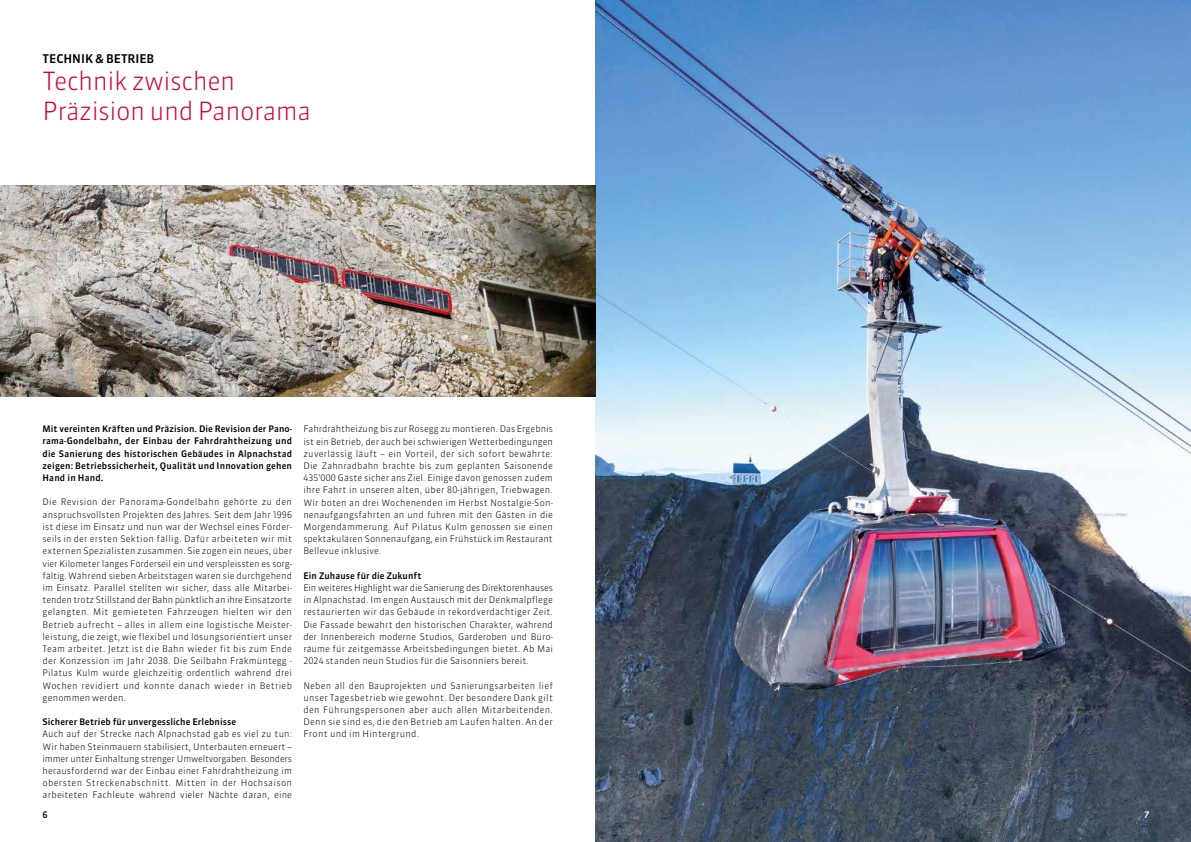
<style>
.page{position:relative;width:1191px;height:842px;background:#fff}
.page>*{position:absolute;margin:0;border:0;box-sizing:border-box;transform-origin:0 0}
.t1{font:300 25px/30px "Sanuk LF";letter-spacing:-.02em;color:#d0043a}
.t2{font:500 12px "Sanuk LF";color:#000}
.t3{font:300 9px/12.2px "Sanuk LF";letter-spacing:.01em;color:#000;text-align:justify}
.t4{font:500 9px/12.2px "Sanuk LF";letter-spacing:.01em;color:#000;text-align:justify}
.t5{font:500 9px "Sanuk LF";color:#fff}
</style>
<div class="page">
<img style="left:595px;top:0;width:596px;height:842px">
<img style="left:0;top:186px;width:595px;height:210px">
<h2 class="t2" style="left:43px;top:51px;width:113px">TECHNIK &amp; BETRIEB</h2>
<h1 class="t1" style="left:43px;top:66px;width:270px">Technik zwischen<br>Präzision und Panorama</h1>
<p class="t4" style="left:43px;top:423px;width:251px">Mit vereinten Kräften und Präzision. Die Revision der Pano&shy;rama-Gondelbahn, der Einbau der Fahrdrahtheizung und die Sanierung des historischen Gebäudes in Alpnachstad zeigen: Betriebssicherheit, Qualität und Innovation gehen Hand in Hand.</p>
<p class="t3" style="left:43px;top:496px;width:251px">Die Revision der Panorama-Gondelbahn gehörte zu den anspruchsvollsten Projekten des Jahres. Seit dem Jahr 1996 ist diese im Einsatz und nun war der Wechsel eines Förder&shy;seils in der ersten Sektion fällig. Dafür arbeiteten wir mit externen Spezialisten zusammen. Sie zogen ein neues, über vier Kilometer langes Förderseil ein und verspleissten es sorg&shy;fältig. Während sieben Arbeitstagen waren sie durchgehend im Einsatz. Parallel stellten wir sicher, dass alle Mitarbei&shy;tenden trotz Stillstand der Bahn pünktlich an ihre Einsatzorte gelangten. Mit gemieteten Fahrzeugen hielten wir den Betrieb aufrecht – alles in allem eine logistische Meister&shy;leistung, die zeigt, wie flexibel und lösungsorientiert unser Team arbeitet. Jetzt ist die Bahn wieder fit bis zum Ende der Konzession im Jahr 2038. Die Seilbahn Fräkmüntegg - Pilatus Kulm wurde gleichzeitig ordentlich während drei Wochen revidiert und konnte danach wieder in Betrieb genommen werden.</p>
<p class="t4" style="left:43px;top:716px;width:195px">Sicherer Betrieb für unvergessliche Erlebnisse</p>
<p class="t3" style="left:43px;top:728px;width:251px">Auch auf der Strecke nach Alpnachstad gab es viel zu tun:<br>Wir haben Steinmauern stabilisiert, Unterbauten erneuert – immer unter Einhaltung strenger Umweltvorgaben. Besonders herausfordernd war der Einbau einer Fahrdrahtheizung im obersten Streckenabschnitt. Mitten in der Hochsaison arbeiteten Fachleute während vieler Nächte daran, eine</p>
<p class="t3" style="left:303px;top:423px;width:251px">Fahrdrahtheizung bis zur Rosegg zu montieren. Das Ergebnis ist ein Betrieb, der auch bei schwierigen Wetterbedingungen zuverlässig läuft – ein Vorteil, der sich sofort bewährte:<br>Die Zahnradbahn brachte bis zum geplanten Saisonende 435’000 Gäste sicher ans Ziel. Einige davon genossen zudem ihre Fahrt in unseren alten, über 80-jährigen, Triebwagen.<br>Wir boten an drei Wochenenden im Herbst Nostalgie-Son&shy;nenaufgangsfahrten an und fuhren mit den Gästen in die Morgendämmerung. Auf Pilatus Kulm genossen sie einen spektakulären Sonnenaufgang, ein Frühstück im Restaurant Bellevue inklusive.</p>
<p class="t4" style="left:303px;top:569px;width:119px">Ein Zuhause für die Zukunft</p>
<p class="t3" style="left:303px;top:582px;width:251px">Ein weiteres Highlight war die Sanierung des Direktorenhauses in Alpnachstad. Im engen Austausch mit der Denkmalpflege restaurierten wir das Gebäude in rekordverdächtiger Zeit.<br>Die Fassade bewahrt den historischen Charakter, während der Innenbereich moderne Studios, Garderoben und Büro&shy;räume für zeitgemässe Arbeitsbedingungen bietet. Ab Mai 2024 standen neun Studios für die Saisonniers bereit.</p>
<p class="t3" style="left:303px;top:679px;width:251px">Neben all den Bauprojekten und Sanierungsarbeiten lief unser Tagesbetrieb wie gewohnt. Der besondere Dank gilt den Führungspersonen aber auch allen Mitarbeitenden.<br>Denn sie sind es, die den Betrieb am Laufen halten. An der Front und im Hintergrund.</p>
<p class="t4" style="left:43px;top:809px;width:7px">6</p>
<p class="t5" style="left:1144px;top:809px;width:6px">7</p>
</div>
